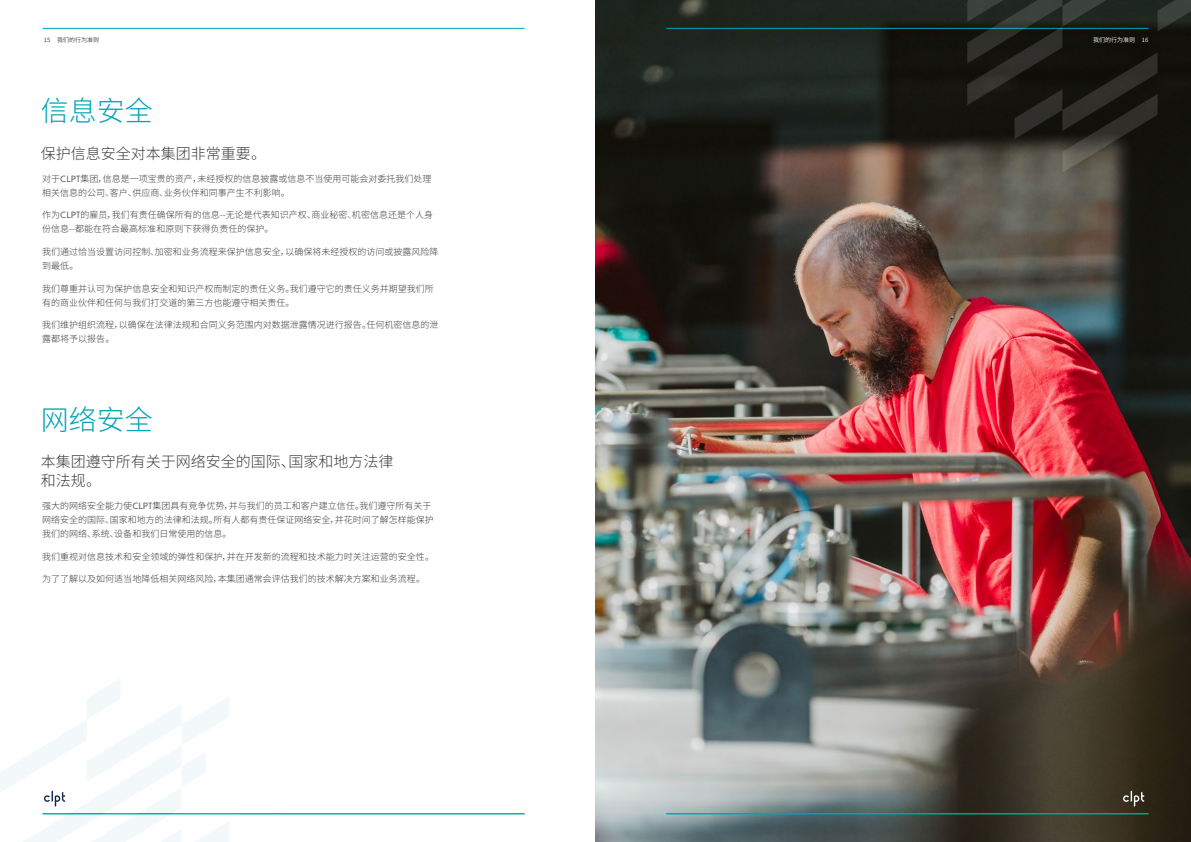
<style>
.page{position:relative;width:1191px;height:842px;background:#fff}
.page>*{position:absolute;margin:0;border:0;box-sizing:border-box;transform-origin:0 0}
.t1{font:300 28px "Source Han Sans SC";color:#00a4b5}
.t2{font:300 15px/19px "Source Han Sans SC";color:#3c3c3b}
.t3{font:300 9px/14px "Source Han Sans SC";color:#3c3c3b}
.t4{font:6px "Source Han Sans SC";color:#3c3c3b}
.t5{font:6px "Source Han Sans SC";color:#fff}
.s1{font-family:"Soleil Lt";font-weight:400}
</style>
<div class="page">
<hr style="left:43px;top:813px;width:481px;height:1px;background:#00a4b5">
<img style="left:595px;top:0;width:596px;height:842px">
<hr style="left:43px;top:28px;width:481px;height:1px;background:#00a4b5">
<hr style="left:666px;top:28px;width:482px;height:1px;background:#00a4b5">
<hr style="left:666px;top:813px;width:482px;height:1px;background:#00a4b5">
<svg style="left:967px;top:0;width:224px;height:173px;background:#23241e"></svg>
<svg style="left:1123px;top:790px;width:21px;height:17px"></svg>
<svg style="left:0;top:679px;width:277px;height:163px"></svg>
<p class="t4" style="left:44px;top:37px;width:57px">15 我们的行为准则</p>
<p class="t5" style="left:1093px;top:37px;width:57px">我们的行为准则 16</p>
<h1 class="t1" style="left:41px;top:95px;width:114px">信息安全</h1>
<h2 class="t2" style="left:41px;top:144px;width:227px">保护信息安全对本集团非常重要。</h2>
<p class="t3" style="left:42px;top:172px;width:391px">对于<span class="s1">CLPT</span>集团，信息是一项宝贵的资产，未经授权的信息披露或信息不当使用可能会对委托我们处理相关信息的公司、客户、供应商、业务伙伴和同事产生不利影响。</p>
<p class="t3" style="left:42px;top:208px;width:392px">作为<span class="s1">CLPT</span>的雇员，我们有责任确保所有的信息--无论是代表知识产权、商业秘密、机密信息还是个人身份信息--都能在符合最高标准和原则下获得负责任的保护。</p>
<p class="t3" style="left:42px;top:245px;width:397px">我们通过恰当设置访问控制、加密和业务流程来保护信息安全，以确保将未经授权的访问或披露风险降到最低。</p>
<p class="t3" style="left:42px;top:281px;width:393px">我们尊重并认可为保护信息安全和知识产权而制定的责任义务。我们遵守它的责任义务并期望我们所有的商业伙伴和任何与我们打交道的第三方也能遵守相关责任。</p>
<p class="t3" style="left:42px;top:318px;width:397px">我们维护组织流程，以确保在法律法规和合同义务范围内对数据泄露情况进行报告。任何机密信息的泄露都将予以报告。</p>
<h1 class="t1" style="left:41px;top:404px;width:114px">网络安全</h1>
<h2 class="t2" style="left:41px;top:452px;width:354px">本集团遵守所有关于网络安全的国际、国家和地方法律和法规。</h2>
<p class="t3" style="left:42px;top:499px;width:393px">强大的网络安全能力使<span class="s1">CLPT</span>集团具有竞争优势，并与我们的员工和客户建立信任。我们遵守所有关于网络安全的国际、国家和地方的法律和法规。所有人都有责任保证网络安全，并花时间了解怎样能保护我们的网络、系统、设备和我们日常使用的信息。</p>
<p class="t3" style="left:42px;top:549px;width:393px">我们重视对信息技术和安全领域的弹性和保护，并在开发新的流程和技术能力时关注运营的安全性。</p>
<p class="t3" style="left:42px;top:572px;width:384px">为了了解以及如何适当地降低相关网络风险，本集团通常会评估我们的技术解决方案和业务流程。</p>
</div>
